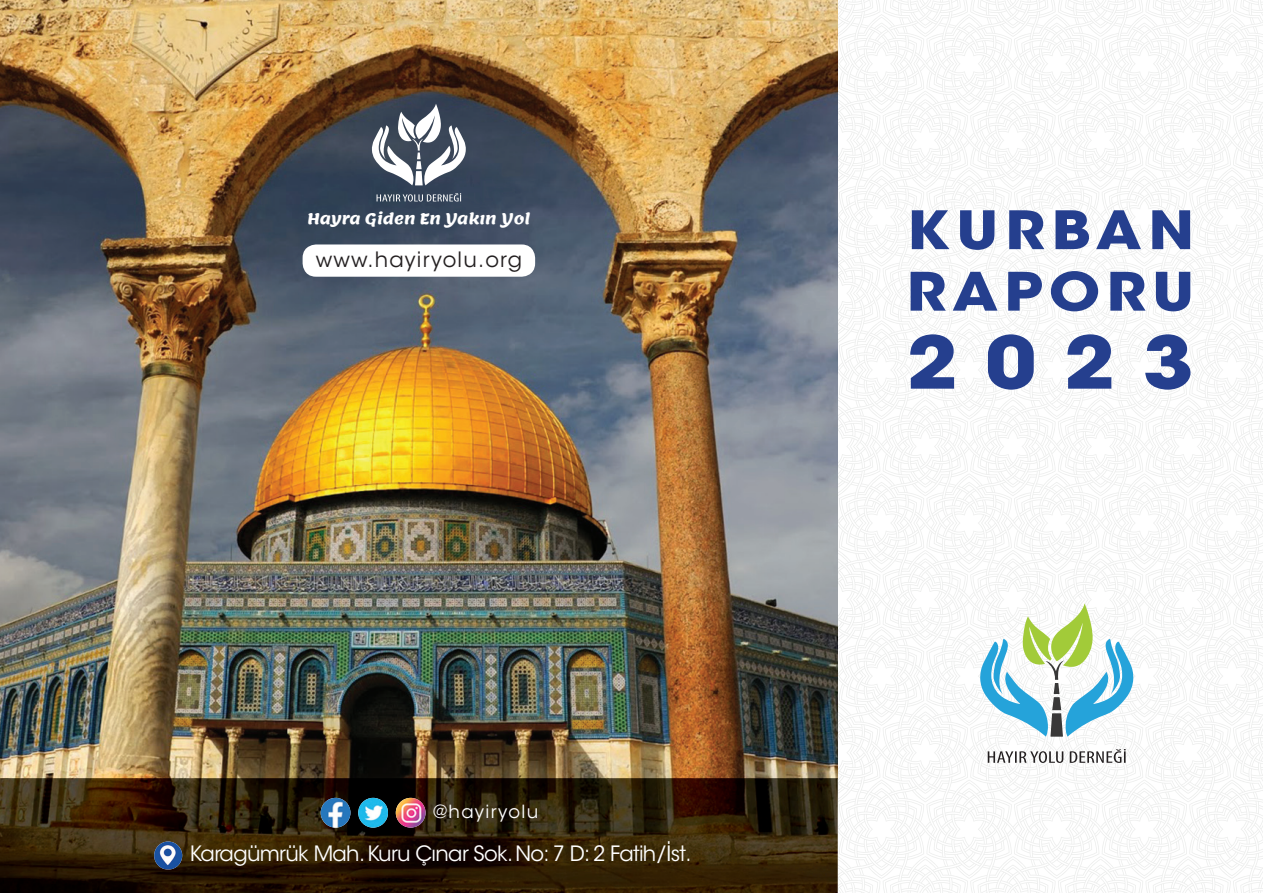
<style>
.page{position:relative;width:1263px;height:893px;background:#fff}
.page>*{position:absolute;margin:0;border:0;box-sizing:border-box;transform-origin:0 0}
.t1{font:21px "ITC Avant Garde Std";letter-spacing:-.03em;color:#fff}
.t2{font:21px "ITC Avant Garde Std";letter-spacing:.06em;color:#231f20}
.t3{font:18px "ITC Avant Garde Std";letter-spacing:.075em;color:#fff}
.t4{font:700 15px "Lemonada";color:#fff}
</style>
<div class="page">
<img style="left:0;top:0;width:837px;height:893px">
<svg style="left:372px;top:104px;width:94px;height:81px"></svg>
<svg style="left:377px;top:193px;width:84px;height:9px"></svg>
<div style="left:303px;top:244px;width:232px;height:33px;background:#fff;border-radius:14px"></div>
<img style="left:154px;top:841px;width:28px;height:29px;border-radius:14px">
<img style="left:321px;top:798px;width:29px;height:30px;border-radius:15px">
<img style="left:358px;top:798px;width:30px;height:30px;border-radius:15px">
<img style="left:396px;top:798px;width:30px;height:30px;border-radius:15px">
<svg style="left:837px;top:0;width:426px;height:893px"></svg>
<p class="t4" style="left:307px;top:210px;width:224px">Hayra Giden En Yakın Yol</p>
<p class="t2" style="left:316px;top:247px;width:208px">www.hayiryolu.org</p>
<p class="t3" style="left:433px;top:800px;width:107px">@hayiryolu</p>
<p class="t1" style="left:190px;top:840px;width:503px">Karagümrük Mah. Kuru Çınar Sok. No: 7 D: 2 Fatih/İst.</p>
</div>
